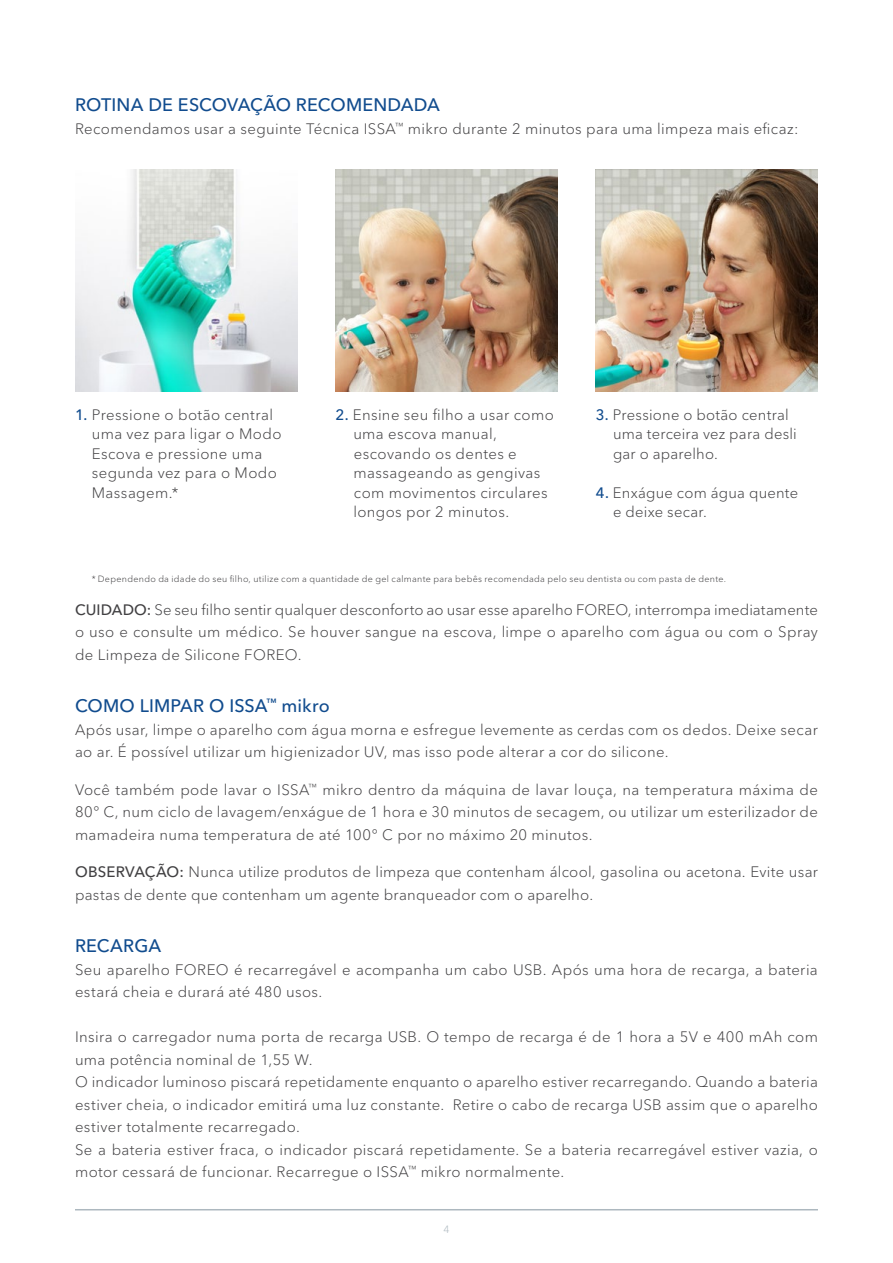
<style>
.page{position:relative;width:893px;height:1263px;background:#fff}
.page>*{position:absolute;margin:0;border:0;box-sizing:border-box;transform-origin:0 0}
.t1{font:500 18px "Avenir Next Cyr";letter-spacing:.01em;color:#114c8e}
.t2{font:300 15px/22.5px "Avenir Next Cyr";letter-spacing:.025em;color:#414042}
.t3{font:300 10.5px "Avenir Next Cyr";color:#adb8bf}
.t4{font:300 9px "Avenir Next Cyr";letter-spacing:.035em;color:#414042}
.s1{font-weight:500;color:#114c8e}
.s2{font-weight:500}
</style>
<div class="page">
<hr style="left:75px;top:1209px;width:743px;height:1px;background:#adb8bf">
<img style="left:75px;top:170px;width:222px;height:222px">
<img style="left:335px;top:170px;width:222px;height:222px">
<img style="left:596px;top:170px;width:222px;height:222px">
<p class="t1" style="left:75px;top:94px;width:366px">ROTINA DE ESCOVAÇÃO RECOMENDADA</p>
<p class="t2" style="left:75px;top:117px;width:725px">Recomendamos usar a seguinte Técnica ISSA<sup>™</sup> mikro durante 2 minutos para uma limpeza mais eficaz:</p>
<p class="t2" style="left:92px;top:405px;width:191px;line-height:19.5px;text-indent:-17px"><span class="s1">1.</span> Pressione o botão central uma vez para ligar o Modo<br>Escova e pressione uma segunda vez para o Modo<br>Massagem.*</p>
<p class="t2" style="left:353px;top:405px;width:202px;line-height:19.5px;text-indent:-18px"><span class="s1">2.</span> Ensine seu filho a usar como uma escova manual, escovando os dentes e massageando as gengivas com movimentos circulares longos por 2 minutos.</p>
<p class="t2" style="left:613px;top:405px;width:185px;line-height:19.5px;text-indent:-17px"><span class="s1">3.</span> Pressione o botão central uma terceira vez para desli gar o aparelho.</p>
<p class="t2" style="left:613px;top:483px;width:187px;line-height:19.5px;text-indent:-17px"><span class="s1">4.</span> Enxágue com água quente e deixe secar.</p>
<p class="t4" style="left:92px;top:573px;width:636px">* Dependendo da idade do seu filho, utilize com a quantidade de gel calmante para bebês recomendada pelo seu dentista ou com pasta de dente.</p>
<p class="t2" style="left:75px;top:598px;width:744px;text-align:justify"><span class="s2">CUIDADO:</span> Se seu filho sentir qualquer desconforto ao usar esse aparelho FOREO, interrompa imediatamente o uso e consulte um médico. Se houver sangue na escova, limpe o aparelho com água ou com o Spray de Limpeza de Silicone FOREO.</p>
<p class="t1" style="left:75px;top:695px;width:256px">COMO LIMPAR O ISSA<sup>™</sup> mikro</p>
<p class="t2" style="left:75px;top:718px;width:744px">Após usar, limpe o aparelho com água morna e esfregue levemente as cerdas com os dedos. Deixe secar ao ar. É possível utilizar um higienizador UV, mas isso pode alterar a cor do silicone.</p>
<p class="t2" style="left:75px;top:778px;width:744px;text-align:justify">Você também pode lavar o ISSA<sup>™</sup> mikro dentro da máquina de lavar louça, na temperatura máxima de 80° C, num ciclo de lavagem/enxágue de 1 hora e 30 minutos de secagem, ou utilizar um esterilizador de mamadeira numa temperatura de até 100° C por no máximo 20 minutos.</p>
<p class="t2" style="left:75px;top:861px;width:744px"><span class="s2">OBSERVAÇÃO:</span> Nunca utilize produtos de limpeza que contenham álcool, gasolina ou acetona. Evite usar pastas de dente que contenham um agente branqueador com o aparelho.</p>
<p class="t1" style="left:75px;top:935px;width:88px">RECARGA</p>
<p class="t2" style="left:75px;top:958px;width:744px">Seu aparelho FOREO é recarregável e acompanha um cabo USB. Após uma hora de recarga, a bateria estará cheia e durará até 480 usos.</p>
<p class="t2" style="left:75px;top:1026px;width:744px">Insira o carregador numa porta de recarga USB. O tempo de recarga é de 1 hora a 5V e 400 mAh com uma potência nominal de 1,55 W.<br>O indicador luminoso piscará repetidamente enquanto o aparelho estiver recarregando. Quando a bateria estiver cheia, o indicador emitirá uma luz constante. Retire o cabo de recarga USB assim que o aparelho estiver totalmente recarregado.<br>Se a bateria estiver fraca, o indicador piscará repetidamente. Se a bateria recarregável estiver vazia, o motor cessará de funcionar. Recarregue o ISSA<sup>™</sup> mikro normalmente.</p>
<p class="t3" style="left:443px;top:1223px;width:8px">4</p>
</div>
